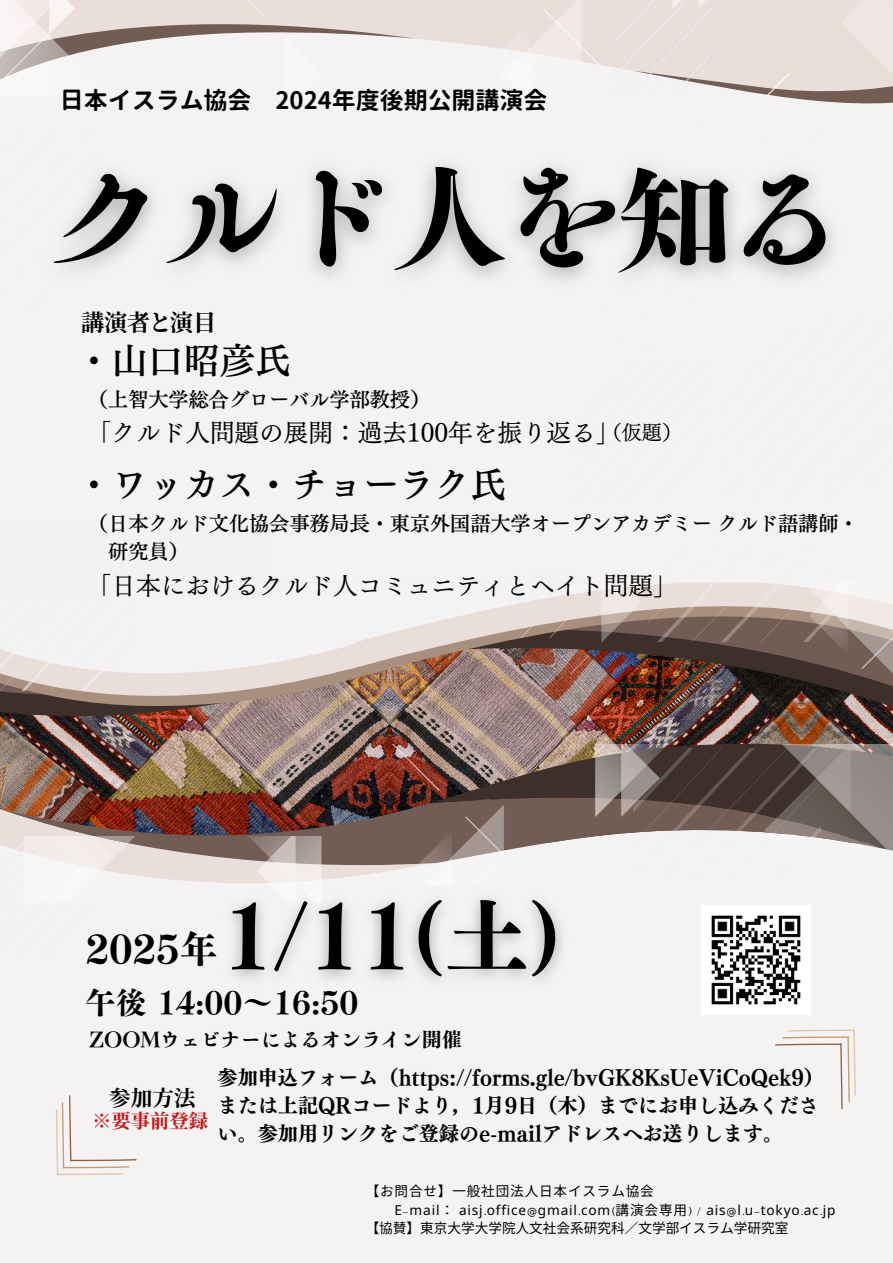
<style>
.page{position:relative;width:893px;height:1263px;background:#f4f2f3}
.page>*{position:absolute;margin:0;border:0;box-sizing:border-box;transform-origin:0 0}
.t1{font:37.95px "Canva Tsuku CMD Min Std E";color:#000}
.t2{font:35.85px "UD Mincho Pr 6 N DB";color:#000}
.t3{font:30.6px "Canva Tsuku CMD Min Std E";color:#000}
.t4{font:24.6px "Canva UD Mincho Pr 6 N M";color:#000}
.t5{font:700 23.92px "Gen Jyuu Gothic";color:#000}
.t6{font:23.1px "Gen Yo Min TW B";color:#000}
.t7{font:21.6px "Gen Yo Min TW B";color:#000}
.t8{font:20.1px/28.1px "Canva UD Mincho Pr 6 N B";color:#000}
.t9{font:20.1px "UD Mincho Pr 6 N DB";color:#000}
.t10{font:20.1px "Canva Tsuku CMD Min Std E";color:#000}
.t11{font:20.1px "Canva UD Mincho Pr 6 N M";color:#000}
.t12{font:19.35px "Gen Yo Min TW B";color:#c91414}
.t13{font:13.65px "Noto Sans";letter-spacing:.06em;color:#000}
.t14{font:13.65px "Noto Sans CJ Ksc";color:#000}
.t15{font:13.65px "Noto Sans CJ Ksc";letter-spacing:.06em;color:#000}
.s1{font-family:"Roya"}
.s2{font-family:"Noto Sans CJ Ksc"}
</style>
<div class="page">
<img style="left:0;top:722px;width:893px;height:84px">
<svg style="left:770px;top:95px;width:123px;height:9px"></svg>
<img style="left:1px;top:794px;width:373px;height:46px">
<svg style="left:429px;top:740px;width:464px;height:4px;background:#856c61"></svg>
<img style="left:0;top:709px;width:893px;height:13px">
<img style="left:0;top:614px;width:893px;height:95px">
<img style="left:0;top:0;width:893px;height:95px">
<img style="left:374px;top:744px;width:519px;height:108px">
<img style="left:469px;top:582px;width:424px;height:92px">
<img style="left:231px;top:900px;width:331px;height:80px">
<svg style="left:56px;top:1095px;width:81px;height:80px"></svg>
<svg style="left:775px;top:1029px;width:81px;height:80px"></svg>
<img style="left:23px;top:836px;width:473px;height:67px">
<img style="left:0;top:614px;width:135px;height:76px">
<img style="left:633px;top:749px;width:187px;height:103px">
<img style="left:614px;top:0;width:98px;height:94px">
<img style="left:511px;top:582px;width:63px;height:55px">
<img style="left:0;top:840px;width:90px;height:63px">
<img style="left:648px;top:582px;width:189px;height:59px">
<img style="left:701px;top:906px;width:109px;height:108px">
<img style="left:54px;top:164px;width:780px;height:117px">
<p class="t5" style="left:60px;top:84px;width:489px">日本イスラム協会 2024年度後期公開講演会</p>
<p class="t6" style="left:81px;top:311px;width:137px">講演者と演目</p>
<p class="t2" style="left:76px;top:343px;width:213px">・山口昭彦氏</p>
<p class="t9" style="left:88px;top:389px;width:343px">（上智大学総合グローバル学部教授）</p>
<p class="t4" style="left:87px;top:421px;width:535px">「クルド人問題の展開：過去100年を振り返る」</p>
<p class="t11" style="left:601px;top:423px;width:82px">（仮題）</p>
<p class="t2" style="left:76px;top:466px;width:428px">・ワッカス・チョーラク氏</p>
<p class="t9" style="left:88px;top:513px;width:772px">（日本クルド文化協会事務局長・東京外国語大学オープンアカデミークルド語講師・</p>
<p class="t9" style="left:108px;top:541px;width:82px">研究員）</p>
<h6 class="t4" style="left:87px;top:573px;width:592px">「日本におけるクルド人コミュニティとヘイト問題」</h6>
<p class="t1" style="left:86px;top:930px;width:134px">2025年</p>
<p class="t3" style="left:85px;top:987px;width:275px">午後 14:00～16:50</p>
<h5 class="t10" style="left:90px;top:1029px;width:374px">ZOOMウェビナーによるオンライン開催</h5>
<h6 class="t7" style="left:109px;top:1086px;width:88px">参加方法</h6>
<p class="t12" style="left:92px;top:1111px;width:118px">※要事前登録</p>
<p class="t8" style="left:218px;top:1063px;width:608px">参加申込フォーム（https://forms.gle/bvGK8KsUeViCoQek9）または上記QRコードより，1月9日（木）までにお申し込みください。参加用リンクをご登録のe-mailアドレスへお送りします。</p>
<p class="t15" style="left:366px;top:1180px;width:289px">【お問合せ】一般社団法人日本イスラム協会</p>
<p class="t13" style="left:394px;top:1200px;width:442px">E<span class="s1">-</span>mail<span class="s2">：</span> aisj<span class="s1">.</span>office<span class="s1">@</span>gmail<span class="s1">.</span>com<span class="s1">(</span><span class="s2">講演会専用</span><span class="s1">) /</span> ais<span class="s1">@</span>l<span class="s1">.</span>u<span class="s1">-</span>tokyo<span class="s1">.</span>ac<span class="s1">.</span>jp</p>
<p class="t14" style="left:366px;top:1217px;width:422px">【協賛】東京大学大学院人文社会系研究科／文学部イスラム学研究室</p>
</div>
